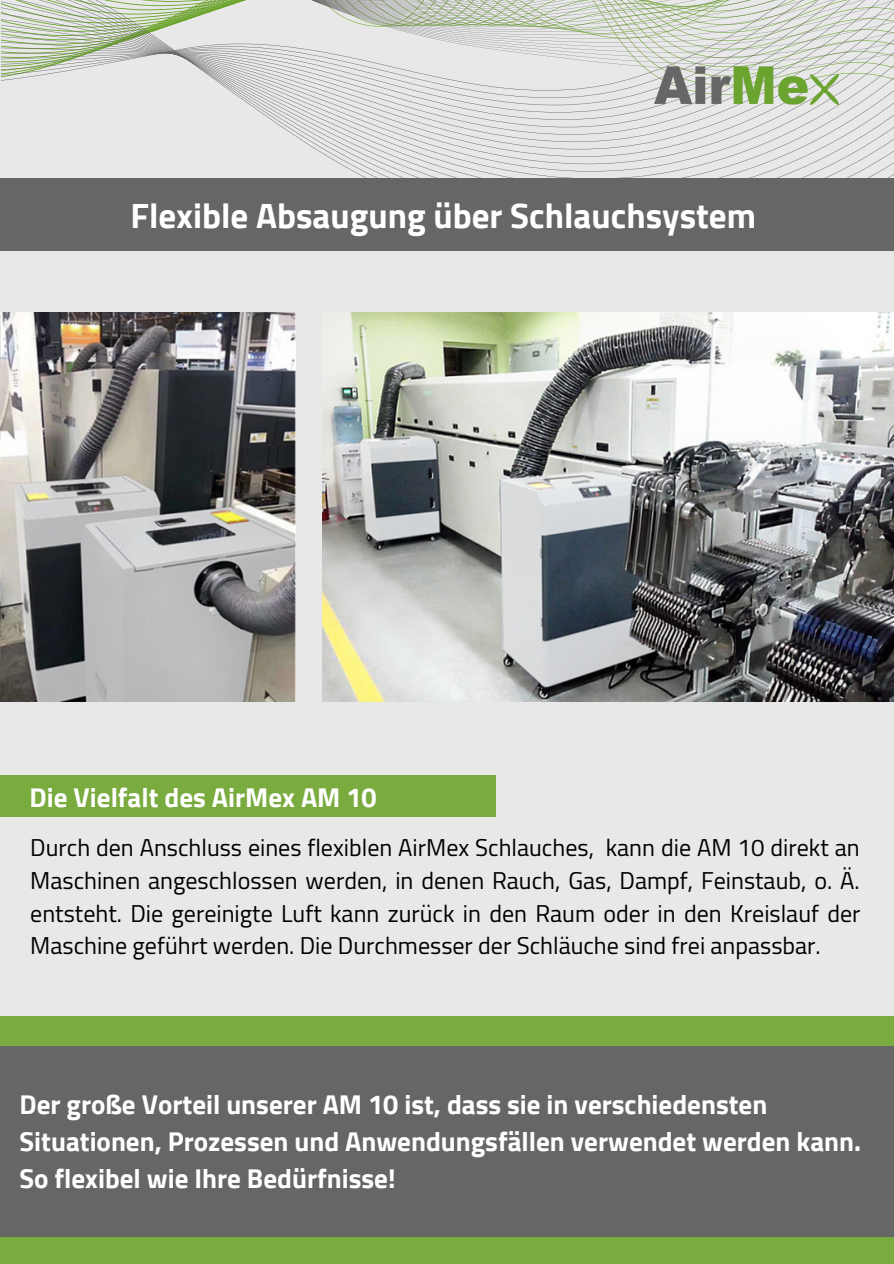
<style>
.page{position:relative;width:894px;height:1264px;background:#fff}
.page>*{position:absolute;margin:0;border:0;box-sizing:border-box;transform-origin:0 0}
.t1{font:700 34.95px "Cairo";color:#fff}
.t2{font:700 27px/37.2px "Cairo";color:#fff}
.t3{font:24px/32.7px "Cairo";color:#000;text-align:justify}
</style>
<div class="page">
<div style="left:0;top:0;width:893px;height:1263px;background:#e8e8e8"></div>
<svg style="left:1px;top:70px;width:892px;height:108px"></svg>
<svg style="left:1px;top:0;width:892px;height:70px"></svg>
<div style="left:0;top:1016px;width:893px;height:247px;background:#7aab41"></div>
<div style="left:0;top:1046px;width:893px;height:190px;background:#666"></div>
<div style="left:0;top:178px;width:893px;height:73px;background:#666"></div>
<img style="left:323px;top:312px;width:570px;height:390px">
<img style="left:0;top:312px;width:295px;height:390px">
<div style="left:0;top:775px;width:495px;height:42px;background:#79ab3f"></div>
<img style="left:654px;top:62px;width:183px;height:55px">
<p class="t1" style="left:131px;top:195px;width:626px">Flexible Absaugung über Schlauchsystem</p>
<p class="t2" style="left:30px;top:779px;width:348px">Die Vielfalt des AirMex AM 10</p>
<p class="t3" style="left:30px;top:831px;width:831px">Durch den Anschluss eines flexiblen AirMex Schlauches, kann die AM 10 direkt an Maschinen angeschlossen werden, in denen Rauch, Gas, Dampf, Feinstaub, o. Ä. entsteht. Die gereinigte Luft kann zurück in den Raum oder in den Kreislauf der Maschine geführt werden. Die Durchmesser der Schläuche sind frei anpassbar.</p>
<p class="t2" style="left:19px;top:1085px;width:842px">Der große Vorteil unserer AM 10 ist, dass sie in verschiedensten<br>Situationen, Prozessen und Anwendungsfällen verwendet werden kann.</p>
<p class="t2" style="left:19px;top:1160px;width:377px">So flexibel wie Ihre Bedürfnisse!</p>
</div>
